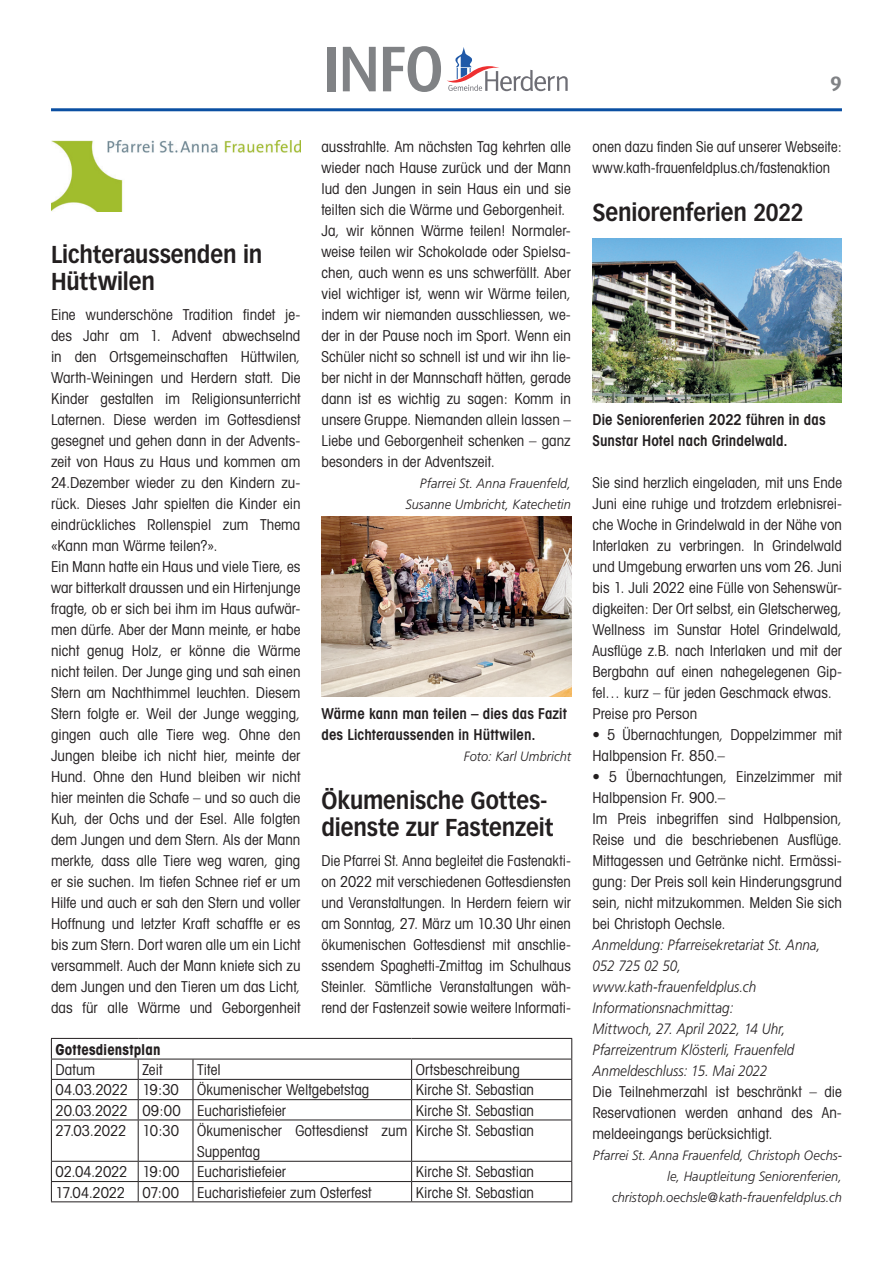
<style>
.page{position:relative;width:893px;height:1263px;background:#fff}
.page>*{position:absolute;margin:0;border:0;box-sizing:border-box;transform-origin:0 0}
.t1{font:500 64.65px "Dax";color:#808285}
.t2{font:700 24px/27px "Vectora LH";letter-spacing:-.005em;color:#231f20;scale:.9 1}
.t3{font:700 21px "Dax";color:#808285}
.t4{font:condensed 15px/21px "Avant Garde";letter-spacing:.005em;color:#231f20}
.t5{font:italic 300 15px/21px "Frutiger";color:#231f20;scale:.9 1}
.t6{font:600 condensed 15px/21px "Avant Garde";letter-spacing:.005em;color:#231f20}
.t7{font:700 condensed 15px "Avant Garde";letter-spacing:.005em;color:#231f20}
.t8{font:italic 300 13.5px/21px "Frutiger";color:#231f20;text-align:right;scale:.95 1}
</style>
<div class="page">
<hr style="left:51px;top:108px;width:791px;height:3px;background:#0a4fa2">
<svg style="left:447px;top:47px;width:121px;height:44px"></svg>
<hr style="left:51px;top:1038px;width:87px;height:1px;background:#231f20">
<hr style="left:138px;top:1038px;width:55px;height:1px;background:#231f20">
<hr style="left:193px;top:1038px;width:219px;height:1px;background:#231f20">
<hr style="left:412px;top:1038px;width:160px;height:1px;background:#231f20">
<hr style="left:51px;top:1059px;width:87px;height:1px;background:#231f20">
<hr style="left:138px;top:1059px;width:55px;height:1px;background:#231f20">
<hr style="left:193px;top:1059px;width:219px;height:1px;background:#231f20">
<hr style="left:412px;top:1059px;width:160px;height:1px;background:#231f20">
<hr style="left:51px;top:1079px;width:87px;height:1px;background:#231f20">
<hr style="left:138px;top:1079px;width:55px;height:1px;background:#231f20">
<hr style="left:193px;top:1079px;width:219px;height:1px;background:#231f20">
<hr style="left:412px;top:1079px;width:160px;height:1px;background:#231f20">
<hr style="left:51px;top:1099px;width:87px;height:1px;background:#231f20">
<svg style="left:51px;top:1039px;width:1px;height:80px"></svg>
<hr style="left:138px;top:1099px;width:55px;height:1px;background:#231f20">
<svg style="left:138px;top:1059px;width:1px;height:60px"></svg>
<hr style="left:193px;top:1099px;width:219px;height:1px;background:#231f20">
<svg style="left:193px;top:1059px;width:1px;height:60px"></svg>
<hr style="left:412px;top:1099px;width:160px;height:1px;background:#231f20">
<svg style="left:411px;top:1059px;width:1px;height:60px"></svg>
<svg style="left:571px;top:1039px;width:1px;height:80px"></svg>
<hr style="left:51px;top:1119px;width:87px;height:1px;background:#231f20">
<hr style="left:51px;top:1120px;width:1px;height:41px;background:#231f20">
<hr style="left:138px;top:1119px;width:55px;height:1px;background:#231f20">
<hr style="left:138px;top:1120px;width:1px;height:41px;background:#231f20">
<hr style="left:193px;top:1119px;width:219px;height:1px;background:#231f20">
<hr style="left:193px;top:1120px;width:1px;height:41px;background:#231f20">
<hr style="left:412px;top:1119px;width:160px;height:1px;background:#231f20">
<hr style="left:411px;top:1120px;width:1px;height:41px;background:#231f20">
<hr style="left:571px;top:1120px;width:1px;height:41px;background:#231f20">
<hr style="left:51px;top:1161px;width:87px;height:1px;background:#231f20">
<hr style="left:138px;top:1161px;width:55px;height:1px;background:#231f20">
<hr style="left:193px;top:1161px;width:219px;height:1px;background:#231f20">
<hr style="left:412px;top:1161px;width:160px;height:1px;background:#231f20">
<hr style="left:51px;top:1181px;width:87px;height:1px;background:#231f20">
<svg style="left:51px;top:1161px;width:1px;height:40px"></svg>
<hr style="left:138px;top:1181px;width:55px;height:1px;background:#231f20">
<svg style="left:138px;top:1161px;width:1px;height:40px"></svg>
<hr style="left:193px;top:1181px;width:219px;height:1px;background:#231f20">
<svg style="left:193px;top:1161px;width:1px;height:40px"></svg>
<hr style="left:412px;top:1181px;width:160px;height:1px;background:#231f20">
<svg style="left:411px;top:1161px;width:1px;height:40px"></svg>
<svg style="left:571px;top:1161px;width:1px;height:40px"></svg>
<hr style="left:51px;top:1201px;width:87px;height:1px;background:#231f20">
<hr style="left:138px;top:1201px;width:55px;height:1px;background:#231f20">
<hr style="left:193px;top:1201px;width:219px;height:1px;background:#231f20">
<hr style="left:412px;top:1201px;width:160px;height:1px;background:#231f20">
<img style="left:51px;top:140px;width:249px;height:72px">
<img style="left:322px;top:517px;width:249px;height:179px">
<img style="left:592px;top:239px;width:250px;height:163px">
<h2 class="t2" style="left:51px;top:241px;width:236px">Lichteraussenden in<br>Hüttwilen</h2>
<p class="t4" style="left:51px;top:304px;width:251px">Eine wunderschöne Tradition findet je&shy;des Jahr am 1. Advent abwechselnd in den Ortsgemeinschaften Hüttwilen, Warth-Weiningen und Herdern statt. Die Kinder gestalten im Religionsunterricht Laternen. Diese werden im Gottesdienst gesegnet und gehen dann in der Advents&shy;zeit von Haus zu Haus und kommen am 24.Dezember wieder zu den Kindern zu&shy;rück. Dieses Jahr spielten die Kinder ein eindrückliches Rollenspiel zum Thema «Kann man Wärme teilen?».<br>Ein Mann hatte ein Haus und viele Tiere, es war bitterkalt draussen und ein Hirtenjunge fragte, ob er sich bei ihm im Haus aufwär&shy;men dürfe. Aber der Mann meinte, er habe nicht genug Holz, er könne die Wärme nicht teilen. Der Junge ging und sah einen Stern am Nachthimmel leuchten. Diesem Stern folgte er. Weil der Junge wegging, gingen auch alle Tiere weg. Ohne den Jungen bleibe ich nicht hier, meinte der Hund. Ohne den Hund bleiben wir nicht hier meinten die Schafe – und so auch die Kuh, der Ochs und der Esel. Alle folgten dem Jungen und dem Stern. Als der Mann merkte, dass alle Tiere weg waren, ging er sie suchen. Im tiefen Schnee rief er um Hilfe und auch er sah den Stern und voller Hoffnung und letzter Kraft schaffte er es bis zum Stern. Dort waren alle um ein Licht versammelt. Auch der Mann kniete sich zu dem Jungen und den Tieren um das Licht, das für alle Wärme und Geborgenheit</p>
<h1 class="t1" style="left:322px;top:33px;width:123px">INFO</h1>
<p class="t4" style="left:321px;top:136px;width:251px">ausstrahlte. Am nächsten Tag kehrten alle wieder nach Hause zurück und der Mann lud den Jungen in sein Haus ein und sie teilten sich die Wärme und Geborgenheit.<br>Ja, wir können Wärme teilen! Normaler&shy;weise teilen wir Schokolade oder Spielsa&shy;chen, auch wenn es uns schwerfällt. Aber viel wichtiger ist, wenn wir Wärme teilen, indem wir niemanden ausschliessen, we&shy;der in der Pause noch im Sport. Wenn ein Schüler nicht so schnell ist und wir ihn lie&shy;ber nicht in der Mannschaft hätten, gerade dann ist es wichtig zu sagen: Komm in unsere Gruppe. Niemanden allein lassen – Liebe und Geborgenheit schenken – ganz besonders in der Adventszeit.</p>
<p class="t8" style="left:405px;top:473px;width:176px">Pfarrei St. Anna Frauenfeld,<br>Susanne Umbricht, Katechetin</p>
<p class="t6" style="left:321px;top:703px;width:247px">Wärme kann man teilen – dies das Fazit des Lichteraussenden in Hüttwilen.</p>
<p class="t8" style="left:464px;top:746px;width:114px">Foto: Karl Umbricht</p>
<h2 class="t2" style="left:321px;top:787px;width:259px">Ökumenische Gottes&shy;dienste zur Fastenzeit</h2>
<p class="t4" style="left:321px;top:850px;width:251px;text-align:justify">Die Pfarrei St. Anna begleitet die Fastenakti&shy;on 2022 mit verschiedenen Gottesdiensten und Veranstaltungen. In Herdern feiern wir am Sonntag, 27. März um 10.30 Uhr einen ökumenischen Gottesdienst mit anschlie&shy;ssendem Spaghetti-Zmittag im Schulhaus Steinler. Sämtliche Veranstaltungen wäh&shy;rend der Fastenzeit sowie weitere Informati-</p>
<p class="t7" style="left:56px;top:1040px;width:106px">Gottesdienstplan</p>
<p class="t4" style="left:56px;top:1059px;width:41px">Datum</p>
<p class="t4" style="left:142px;top:1059px;width:21px">Zeit</p>
<p class="t4" style="left:197px;top:1059px;width:25px">Titel</p>
<p class="t4" style="left:416px;top:1059px;width:106px">Ortsbeschreibung</p>
<p class="t4" style="left:56px;top:1079px;width:315px">04.03.2022 19:30 Ökumenischer Weltgebetstag</p>
<p class="t4" style="left:416px;top:1079px;width:120px">Kirche St. Sebastian</p>
<p class="t4" style="left:56px;top:1099px;width:232px">20.03.2022 09:00 Eucharistiefeier</p>
<p class="t4" style="left:416px;top:1099px;width:120px">Kirche St. Sebastian</p>
<p class="t4" style="left:56px;top:1120px;width:353px;text-align:center">27.03.2022 10:30 Ökumenischer Gottesdienst zum<br>Suppentag</p>
<p class="t4" style="left:416px;top:1120px;width:120px">Kirche St. Sebastian</p>
<p class="t4" style="left:56px;top:1161px;width:232px">02.04.2022 19:00 Eucharistiefeier</p>
<p class="t4" style="left:416px;top:1161px;width:120px">Kirche St. Sebastian</p>
<p class="t4" style="left:56px;top:1181px;width:317px">17.04.2022 07:00 Eucharistiefeier zum Osterfest</p>
<p class="t4" style="left:416px;top:1181px;width:120px">Kirche St. Sebastian</p>
<h3 class="t3" style="left:830px;top:72px;width:13px">9</h3>
<p class="t4" style="left:592px;top:136px;width:251px">onen dazu finden Sie auf unserer Webseite: www.kath-frauenfeldplus.ch/fastenaktion</p>
<h2 class="t2" style="left:592px;top:199px;width:236px">Seniorenferien 2022</h2>
<p class="t6" style="left:592px;top:409px;width:235px">Die Seniorenferien 2022 führen in das<br>Sunstar Hotel nach Grindelwald.</p>
<p class="t4" style="left:592px;top:472px;width:251px">Sie sind herzlich eingeladen, mit uns Ende Juni eine ruhige und trotzdem erlebnisrei&shy;che Woche in Grindelwald in der Nähe von Interlaken zu verbringen. In Grindelwald und Umgebung erwarten uns vom 26. Juni bis 1. Juli 2022 eine Fülle von Sehenswür&shy;digkeiten: Der Ort selbst, ein Gletscherweg, Wellness im Sunstar Hotel Grindelwald, Ausflüge z.B. nach Interlaken und mit der Bergbahn auf einen nahegelegenen Gip&shy;fel… kurz – für jeden Geschmack etwas.<br>Preise pro Person</p>
<p class="t4" style="left:592px;top:724px;width:251px">• 5 Übernachtungen, Doppelzimmer mit<br>Halbpension Fr. 850.–</p>
<p class="t4" style="left:592px;top:766px;width:251px">• 5 Übernachtungen, Einzelzimmer mit Halbpension Fr. 900.–<br>Im Preis inbegriffen sind Halbpension, Reise und die beschriebenen Ausflüge.<br>Mittagessen und Getränke nicht. Ermässi&shy;gung: Der Preis soll kein Hinderungsgrund sein, nicht mitzukommen. Melden Sie sich bei Christoph Oechsle.</p>
<p class="t5" style="left:592px;top:934px;width:255px">Anmeldung: Pfarreisekretariat St. Anna,<br>052 725 02 50, www.kath-frauenfeldplus.ch<br>Informationsnachmittag:<br>Mittwoch, 27. April 2022, 14 Uhr,<br>Pfarreizentrum Klösterli, Frauenfeld<br>Anmeldeschluss: 15. Mai 2022</p>
<p class="t4" style="left:592px;top:1081px;width:251px;text-align:justify">Die Teilnehmerzahl ist beschränkt – die Reservationen werden anhand des An&shy;meldeeingangs berücksichtigt.</p>
<p class="t8" style="left:593px;top:1145px;width:264px">Pfarrei St. Anna Frauenfeld, Christoph Oechs&shy;le, Hauptleitung Seniorenferien, christoph.oechsle@kath-frauenfeldplus.ch</p>
</div>
